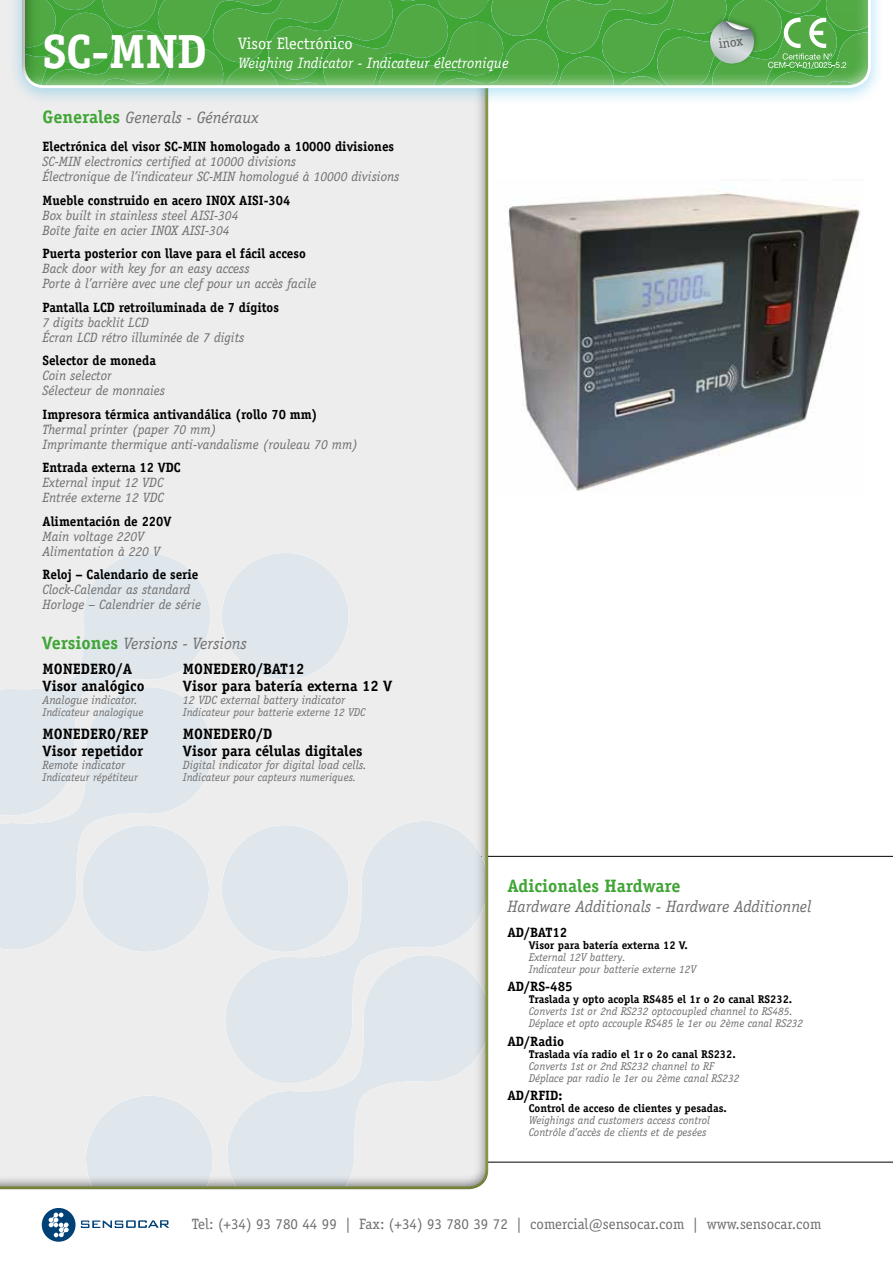
<style>
.page{position:relative;width:893px;height:1263px;background:#fff}
.page>*{position:absolute;margin:0;border:0;box-sizing:border-box;transform-origin:0 0}
.t1{font:700 48px "Officina Serif Std";color:#fff}
.t2{font:700 18px "Officina Serif Std";color:#3fa535}
.t3{font:italic 16.5px "Officina Serif Std";color:#706f6f}
.t4{font:16.5px "Officina Serif Std";color:#fff}
.t5{font:700 15px/16.5px "Officina Serif Std";color:#000}
.t6{font:15px "Officina Serif Std";color:#706f6f}
.t7{font:italic 15px "Officina Serif Std";color:#fff}
.t8{font:italic 13.5px/15px "Officina Serif Std";color:#706f6f}
.t9{font:700 13.5px "Officina Serif Std";color:#000}
.t10{font:13.5px "Officina Serif Std";color:#575756}
.t11{font:italic 12px "Officina Serif Std";color:#706f6f}
.t12{font:italic 11.25px/12px "Officina Serif Std";color:#706f6f}
.t13{font:700 11.25px "Officina Serif Std";color:#000}
.s1{font-weight:700;font-style:normal;font-size:18px;color:#3fa535}
</style>
<div class="page">
<hr style="left:408px;top:1162px;width:485px;height:1px;background:#000">
<hr style="left:408px;top:856px;width:485px;height:1px;background:#000">
<div style="left:0;top:0;width:488px;height:1190px;background:#000;opacity:.46"></div>
<svg style="left:42px;top:1208px;width:127px;height:34px"></svg>
<div style="left:8px;top:0;width:877px;height:106px;background:#009fe3;opacity:.3"></div>
<div style="left:21px;top:0;width:852px;height:89px;background:#000;opacity:.5"></div>
<svg style="left:768px;top:18px;width:78px;height:50px;background:#6cb763"></svg>
<img style="left:505px;top:191px;width:356px;height:300px">
<div style="left:707px;top:14px;width:53px;height:52px;background:#000;opacity:.2"></div>
<svg style="left:707px;top:21px;width:49px;height:43px;background:#98b99c"></svg>
<h1 class="t1" style="left:43px;top:22px;width:166px">SC-MND</h1>
<p class="t4" style="left:238px;top:33px;width:116px">Visor Electrónico</p>
<p class="t7" style="left:238px;top:54px;width:272px">Weighing Indicator - Indicateur électronique</p>
<p class="t3" style="left:43px;top:108px;width:217px"><span class="s1">Generales</span> Generals - Généraux</p>
<p class="t9" style="left:43px;top:138px;width:353px">Electrónica del visor SC-MIN homologado a 10000 divisiones</p>
<p class="t8" style="left:43px;top:154px;width:358px">SC-MIN electronics certified at 10000 divisions<br>Électronique de l’indicateur SC-MIN homologué à 10000 divisions</p>
<p class="t9" style="left:43px;top:192px;width:249px">Mueble construido en acero INOX AISI-304</p>
<p class="t8" style="left:43px;top:208px;width:197px">Box built in stainless steel AISI-304<br>Boîte faite en acier INOX AISI-304</p>
<p class="t9" style="left:43px;top:245px;width:265px">Puerta posterior con llave para el fácil acceso</p>
<p class="t8" style="left:43px;top:261px;width:275px">Back door with key for an easy access<br>Porte à l’arrière avec une clef pour un accès facile</p>
<p class="t9" style="left:43px;top:299px;width:238px">Pantalla LCD retroiluminada de 7 dígitos</p>
<p class="t8" style="left:43px;top:315px;width:203px">7 digits backlit LCD<br>Écran LCD rétro illuminée de 7 digits</p>
<p class="t9" style="left:43px;top:352px;width:115px">Selector de moneda</p>
<p class="t8" style="left:43px;top:368px;width:124px">Coin selector<br>Sélecteur de monnaies</p>
<p class="t9" style="left:43px;top:406px;width:276px">Impresora térmica antivandálica (rollo 70 mm)</p>
<p class="t8" style="left:43px;top:422px;width:317px">Thermal printer (paper 70 mm)<br>Imprimante thermique anti-vandalisme (rouleau 70 mm)</p>
<p class="t9" style="left:43px;top:459px;width:140px">Entrada externa 12 VDC</p>
<p class="t8" style="left:43px;top:475px;width:123px">External input 12 VDC<br>Entrée externe 12 VDC</p>
<p class="t9" style="left:43px;top:513px;width:131px">Alimentación de 220V</p>
<p class="t8" style="left:43px;top:529px;width:119px">Main voltage 220V<br>Alimentation à 220 V</p>
<p class="t9" style="left:43px;top:566px;width:157px">Reloj – Calendario de serie</p>
<p class="t8" style="left:43px;top:582px;width:160px">Clock-Calendar as standard<br>Horloge – Calendrier de série</p>
<p class="t3" style="left:42px;top:634px;width:207px"><span class="s1">Versiones</span> Versions - Versions</p>
<p class="t5" style="left:43px;top:661px;width:103px">MONEDERO/A<br>Visor analógico</p>
<p class="t11" style="left:43px;top:693px;width:97px">Analogue indicator.</p>
<p class="t12" style="left:43px;top:706px;width:103px">Indicateur analogique</p>
<p class="t5" style="left:183px;top:661px;width:211px">MONEDERO/BAT12<br>Visor para batería externa 12 V</p>
<p class="t11" style="left:183px;top:693px;width:164px">12 VDC external battery indicator</p>
<p class="t12" style="left:183px;top:706px;width:184px">Indicateur pour batterie externe 12 VDC</p>
<p class="t5" style="left:43px;top:726px;width:107px">MONEDERO/REP<br>Visor repetidor</p>
<p class="t11" style="left:43px;top:758px;width:84px">Remote indicator</p>
<p class="t12" style="left:43px;top:772px;width:97px">Indicateur répétiteur</p>
<p class="t5" style="left:183px;top:726px;width:181px">MONEDERO/D<br>Visor para células digitales</p>
<p class="t11" style="left:183px;top:758px;width:185px">Digital indicator for digital load cells.</p>
<p class="t12" style="left:183px;top:772px;width:175px">Indicateur pour capteurs numeriques.</p>
<p class="t10" style="left:718px;top:36px;width:26px;rotate:-8deg">inox</p>
<h2 class="t2" style="left:507px;top:874px;width:175px">Adicionales Hardware</h2>
<p class="t3" style="left:507px;top:896px;width:306px">Hardware Additionals - Hardware Additionnel</p>
<p class="t9" style="left:507px;top:923px;width:62px">AD/BAT12</p>
<p class="t13" style="left:529px;top:938px;width:161px">Visor para batería externa 12 V.</p>
<p class="t12" style="left:529px;top:951px;width:169px">External 12V battery.<br>Indicateur pour batterie externe 12V</p>
<p class="t9" style="left:507px;top:978px;width:67px">AD/RS-485</p>
<p class="t13" style="left:529px;top:992px;width:265px">Traslada y opto acopla RS485 el 1r o 2o canal RS232.</p>
<p class="t12" style="left:529px;top:1005px;width:276px">Converts 1st or 2nd RS232 optocoupled channel to RS485.<br>Déplace et opto accouple RS485 le 1er ou 2ème canal RS232</p>
<p class="t9" style="left:507px;top:1033px;width:58px">AD/Radio</p>
<p class="t13" style="left:529px;top:1047px;width:209px">Traslada vía radio el 1r o 2o canal RS232.</p>
<p class="t12" style="left:529px;top:1060px;width:212px">Converts 1st or 2nd RS232 channel to RF<br>Déplace par radio le 1er ou 2ème canal RS232</p>
<p class="t9" style="left:507px;top:1087px;width:56px">AD/RFID:</p>
<p class="t13" style="left:529px;top:1101px;width:199px">Control de acceso de clientes y pesadas.</p>
<p class="t12" style="left:529px;top:1114px;width:183px">Weighings and customers access control<br>Contrôle d’accès de clients et de pesées</p>
<p class="t6" style="left:192px;top:1215px;width:631px">Tel: (+34) 93 780 44 99 | Fax: (+34) 93 780 39 72 | comercial@sensocar.com | www.sensocar.com</p>
</div>
